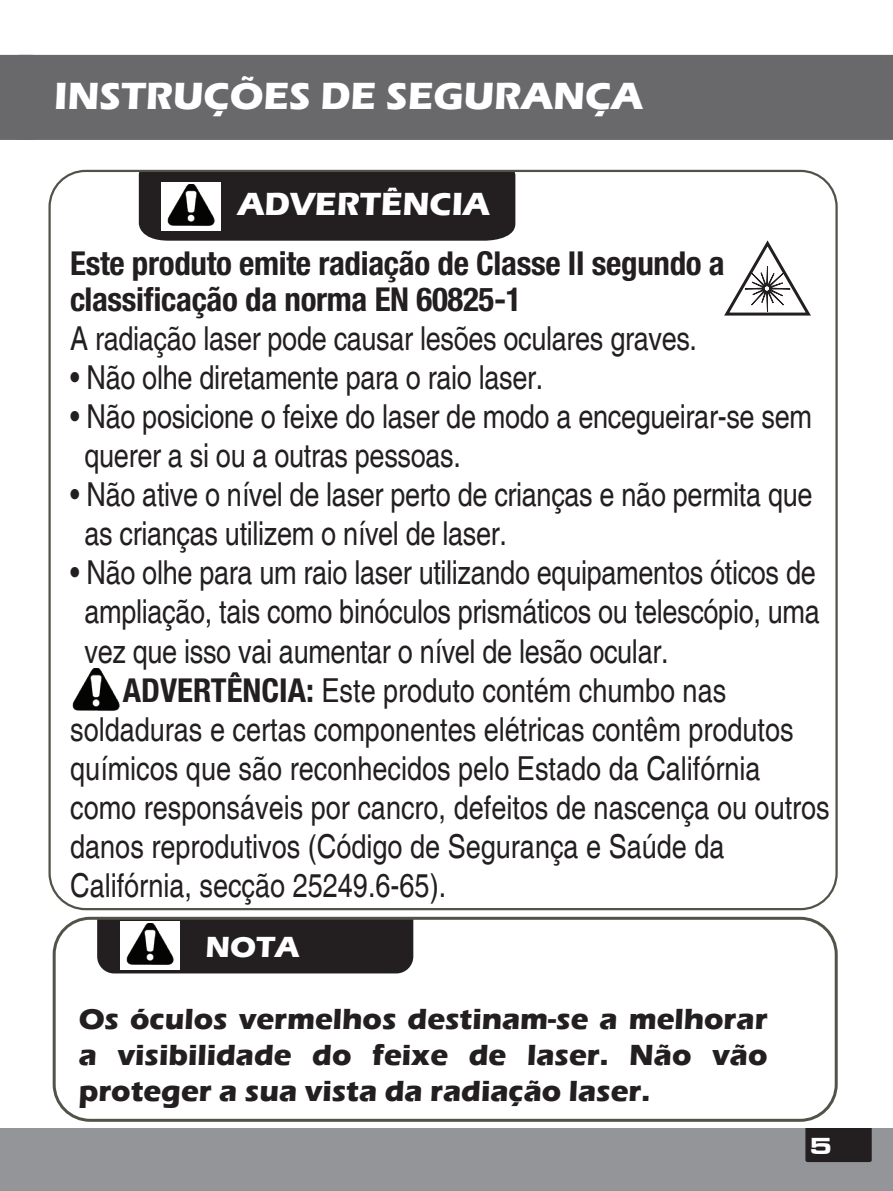
<style>
.page{position:relative;width:893px;height:1191px;background:#fff}
.page>*{position:absolute;margin:0;border:0;box-sizing:border-box;transform-origin:0 0}
.t1{font:700 39px "Eras ITC";color:#fff}
.t2{font:condensed 33px/39px "Helvetica";letter-spacing:-.01em;color:#231f20}
.t3{font:700 condensed 33px/36px "Helvetica Neue";letter-spacing:-.01em;color:#231f20}
.t4{font:700 33px "Eras ITC";color:#fff}
.t5{font:700 30px/36px "Eras ITC";color:#231f20;text-align:justify}
.t6{font:700 30px "Eras ITC";color:#fff}
.t7{font:24px "Microgramma D Bold Exte";color:#fff}
.s1{font-family:"Helvetica Neue";font-weight:700}
</style>
<div class="page">
<div style="left:0;top:1128px;width:893px;height:63px;background:#939598"></div>
<div style="left:805px;top:1128px;width:67px;height:34px;background:#231f20"></div>
<svg style="left:0;top:55px;width:9px;height:85px"></svg>
<div style="left:9px;top:55px;width:884px;height:85px;background:#69696c"></div>
<div style="left:139px;top:173px;width:376px;height:68px;background:#231f20"></div>
<div style="left:161px;top:182px;width:60px;height:49px;background:#fff"></div>
<img style="left:167px;top:185px;width:48px;height:41px">
<svg style="left:724px;top:240px;width:87px;height:76px"></svg>
<img style="left:72px;top:668px;width:48px;height:43px">
<div style="left:97px;top:920px;width:316px;height:53px;background:#231f20"></div>
<div style="left:53px;top:916px;width:785px;height:205px;border:3px solid #535249;border-radius:36px"></div>
<div style="left:120px;top:921px;width:60px;height:48px;background:#fff"></div>
<img style="left:126px;top:923px;width:48px;height:42px">
<p class="t1" style="left:54px;top:73px;width:590px">INSTRUÇÕES DE SEGURANÇA</p>
<p class="t4" style="left:238px;top:185px;width:254px">ADVERTÊNCIA</p>
<p class="t3" style="left:70px;top:245px;width:656px">Este produto emite radiação de Classe II segundo a classificação da norma EN 60825-1</p>
<p class="t2" style="left:70px;top:319px;width:628px">A radiação laser pode causar lesões oculares graves.</p>
<p class="t2" style="left:70px;top:358px;width:475px">• Não olhe diretamente para o raio laser.</p>
<p class="t2" style="left:85px;top:397px;width:729px;text-indent:-14px">• Não posicione o feixe do laser de modo a encegueirar-se sem querer a si ou a outras pessoas.</p>
<p class="t2" style="left:85px;top:475px;width:729px;text-indent:-14px">• Não ative o nível de laser perto de crianças e não permita que as crianças utilizem o nível de laser.</p>
<p class="t2" style="left:70px;top:553px;width:747px">• Não olhe para um raio laser utilizando equipamentos óticos de</p>
<p class="t2" style="left:85px;top:592px;width:737px">ampliação, tais como binóculos prismáticos ou telescópio, uma</p>
<p class="t2" style="left:85px;top:631px;width:586px">vez que isso vai aumentar o nível de lesão ocular.</p>
<p class="t2" style="left:123px;top:670px;width:605px"><span class="s1">ADVERTÊNCIA:</span> Este produto contém chumbo nas</p>
<p class="t2" style="left:70px;top:709px;width:725px">soldaduras e certas componentes elétricas contêm produtos</p>
<p class="t2" style="left:70px;top:748px;width:692px">químicos que são reconhecidos pelo Estado da Califórnia</p>
<p class="t2" style="left:70px;top:787px;width:761px">como responsáveis por cancro, defeitos de nascença ou outros</p>
<p class="t2" style="left:70px;top:826px;width:656px">danos reprodutivos (Código de Segurança e Saúde da</p>
<p class="t2" style="left:70px;top:866px;width:378px">Califórnia, secção 25249.6-65).</p>
<p class="t6" style="left:205px;top:929px;width:96px">NOTA</p>
<p class="t5" style="left:79px;top:1001px;width:690px">Os óculos vermelhos destinam-se a melhorar a visibilidade do feixe de laser. Não vão proteger a sua vista da radiação laser.</p>
<p class="t7" style="left:810px;top:1129px;width:23px">5</p>
</div>
